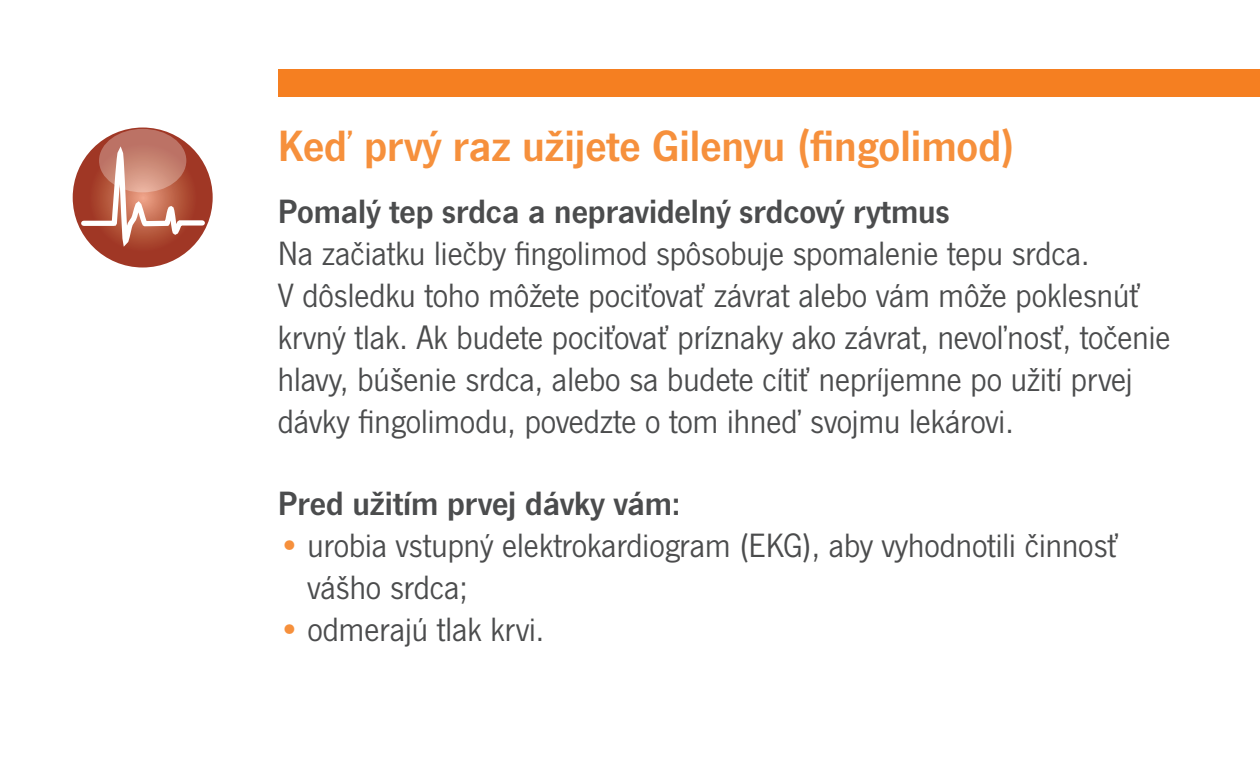
<style>
.page{position:relative;width:1260px;height:764px;background:#fff}
.page>*{position:absolute;margin:0;border:0;box-sizing:border-box;transform-origin:0 0}
.t1{font:600 45.5px "News Gothic TOT";color:#f6903c}
.t2{font:35px/42px "News Gothic TOT";color:#4b4c4d}
.t3{font:600 35px "News Gothic TOT";color:#4b4c4d}
.s1{color:#f6903c}
</style>
<div class="page">
<div style="left:278px;top:69px;width:982px;height:28px;background:#f57f21"></div>
<div style="left:73px;top:128px;width:140px;height:139px;background:#a03725;border-radius:70px"></div>
<div style="left:99px;top:129px;width:87px;height:63px;background:#bc7265;border-radius:50%"></div>
<svg style="left:78px;top:148px;width:130px;height:98px"></svg>
<h1 class="t1" style="left:278px;top:120px;width:739px">Keď prvý raz užijete Gilenyu (fingolimod)</h1>
<p class="t3" style="left:278px;top:191px;width:673px">Pomalý tep srdca a nepravidelný srdcový rytmus</p>
<p class="t2" style="left:278px;top:233px;width:894px">Na začiatku liečby fingolimod spôsobuje spomalenie tepu srdca.<br>V dôsledku toho môžete pociťovať závrat alebo vám môže poklesnúť krvný tlak. Ak budete pociťovať príznaky ako závrat, nevoľnosť, točenie hlavy, búšenie srdca, alebo sa budete cítiť nepríjemne po užití prvej dávky fingolimodu, povedzte o tom ihneď svojmu lekárovi.</p>
<p class="t3" style="left:278px;top:483px;width:404px">Pred užitím prvej dávky vám:</p>
<p class="t2" style="left:308px;top:525px;width:813px;text-indent:-30px"><span class="s1">•</span> urobia vstupný elektrokardiogram (EKG), aby vyhodnotili činnosť vášho srdca;</p>
<p class="t2" style="left:278px;top:609px;width:268px"><span class="s1">•</span> odmerajú tlak krvi.</p>
</div>
